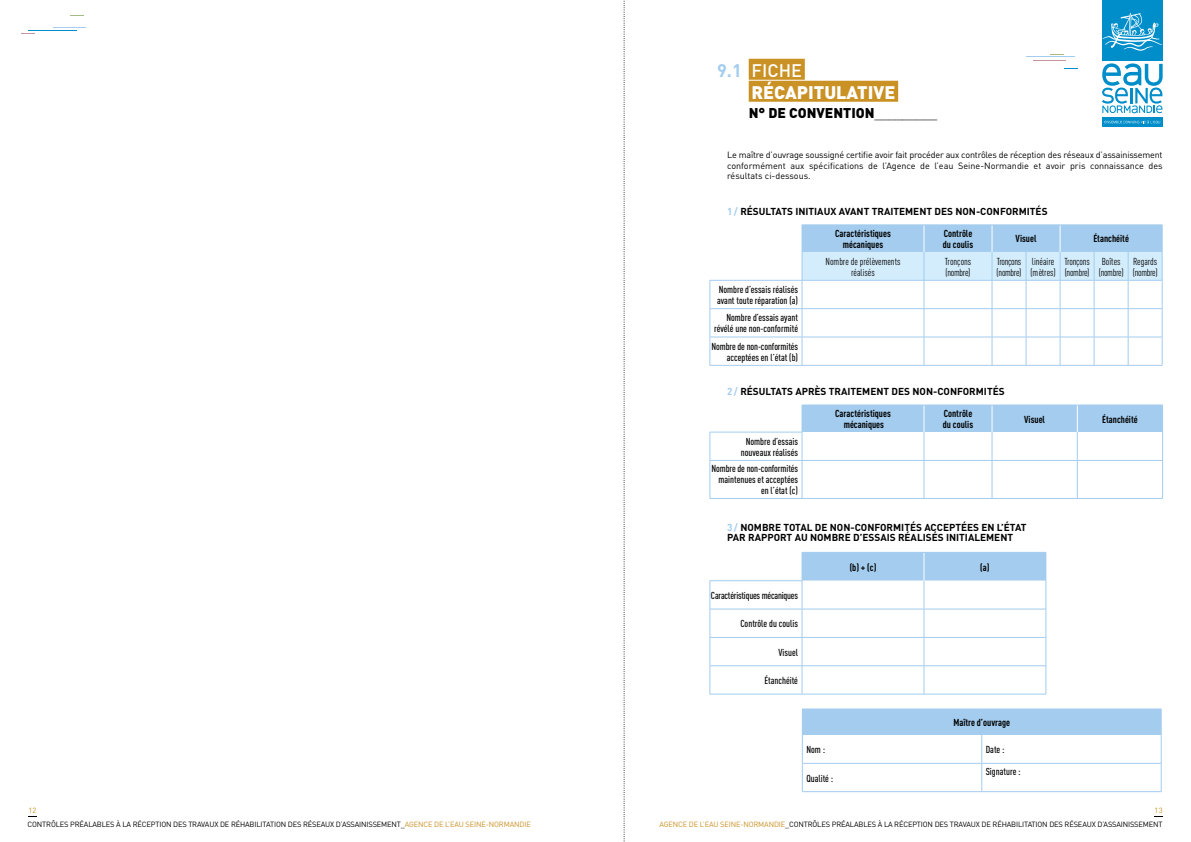
<style>
.page{position:relative;width:1191px;height:842px;background:#fff}
.page>*{position:absolute;margin:0;border:0;box-sizing:border-box;transform-origin:0 0}
.t1{font:900 18px "DIN";color:#fff}
.t2{font:500 18px "DIN";color:#fff}
.t3{font:700 18px "DIN";color:#a3ccee}
.t4{font:900 14px "DIN";color:#000}
.t5{font:500 10px/11px "DIN Cond";color:#000;text-align:right}
.t6{font:700 10px/10.5px "DIN";color:#000}
.t7{font:700 10px/11px "DIN Cond";color:#000;text-align:center}
.t8{font:10px/11px "DIN Cond";letter-spacing:-.005em;color:#000}
.t9{font:10px/11px "DIN Cond";letter-spacing:-.03em;color:#000}
.t10{font:500 10px "DIN Cond";letter-spacing:-.02em;color:#000}
.t11{font:9px/10.5px "DIN";color:#000;text-align:justify}
.t12{font:7.5px "DIN";letter-spacing:-.02em;color:#000}
.t13{font:7.5px "DIN";color:#ca9125}
.s1{font-weight:300}
.s2{color:#a3ccee}
.s3{color:#ca9125}
</style>
<div class="page">
<svg style="left:71px;top:15px;width:13px;height:1px"></svg>
<svg style="left:22px;top:33px;width:13px;height:1px"></svg>
<hr style="left:28px;top:30px;width:49px;height:1px;background:#008eca">
<hr style="left:54px;top:28px;width:32px;height:1px;background:#a3ccee">
<svg style="left:1050px;top:54px;width:13px;height:1px"></svg>
<svg style="left:1064px;top:68px;width:13px;height:1px"></svg>
<hr style="left:1033px;top:60px;width:33px;height:1px;background:#c794a1">
<hr style="left:1026px;top:56px;width:49px;height:1px;background:#a3ccee">
<svg style="left:624px;top:0;width:1px;height:842px"></svg>
<div style="left:1102px;top:0;width:60px;height:60px;background:#008eca"></div>
<svg style="left:1102px;top:63px;width:60px;height:50px"></svg>
<svg style="left:1102px;top:13px;width:59px;height:38px"></svg>
<svg style="left:1102px;top:117px;width:60px;height:9px"></svg>
<svg style="left:1104px;top:120px;width:56px;height:3px"></svg>
<div style="left:748px;top:59px;width:57px;height:21px;background:#ca9125"></div>
<div style="left:748px;top:81px;width:150px;height:21px;background:#ca9125"></div>
<hr style="left:709px;top:280px;width:93px;height:1px;background:#a3ccee">
<hr style="left:709px;top:308px;width:93px;height:1px;background:#a3ccee">
<svg style="left:709px;top:281px;width:1px;height:84px"></svg>
<hr style="left:709px;top:337px;width:93px;height:1px;background:#a3ccee">
<hr style="left:709px;top:365px;width:93px;height:1px;background:#a3ccee">
<hr style="left:802px;top:365px;width:122px;height:1px;background:#a3ccee">
<hr style="left:924px;top:365px;width:68px;height:1px;background:#a3ccee">
<hr style="left:992px;top:365px;width:34px;height:1px;background:#a3ccee">
<hr style="left:1026px;top:365px;width:34px;height:1px;background:#a3ccee">
<hr style="left:1060px;top:365px;width:34px;height:1px;background:#a3ccee">
<hr style="left:1094px;top:365px;width:34px;height:1px;background:#a3ccee">
<svg style="left:801px;top:225px;width:361px;height:140px"></svg>
<hr style="left:1128px;top:365px;width:34px;height:1px;background:#a3ccee">
<svg style="left:709px;top:433px;width:1px;height:27px"></svg>
<hr style="left:709px;top:432px;width:93px;height:1px;background:#a3ccee">
<svg style="left:801px;top:405px;width:362px;height:93px"></svg>
<hr style="left:709px;top:461px;width:1px;height:37px;background:#a3ccee">
<hr style="left:709px;top:460px;width:93px;height:1px;background:#a3ccee">
<hr style="left:709px;top:498px;width:93px;height:1px;background:#a3ccee">
<hr style="left:801px;top:461px;width:1px;height:37px;background:#a3ccee">
<hr style="left:802px;top:460px;width:122px;height:1px;background:#a3ccee">
<hr style="left:802px;top:498px;width:122px;height:1px;background:#a3ccee">
<hr style="left:923px;top:461px;width:1px;height:37px;background:#a3ccee">
<hr style="left:924px;top:460px;width:68px;height:1px;background:#a3ccee">
<hr style="left:924px;top:498px;width:68px;height:1px;background:#a3ccee">
<hr style="left:991px;top:461px;width:1px;height:37px;background:#a3ccee">
<hr style="left:992px;top:460px;width:85px;height:1px;background:#a3ccee">
<hr style="left:992px;top:498px;width:85px;height:1px;background:#a3ccee">
<hr style="left:1077px;top:461px;width:1px;height:37px;background:#a3ccee">
<hr style="left:1077px;top:460px;width:85px;height:1px;background:#a3ccee">
<hr style="left:1162px;top:461px;width:1px;height:37px;background:#a3ccee">
<hr style="left:1077px;top:498px;width:85px;height:1px;background:#a3ccee">
<svg style="left:802px;top:709px;width:360px;height:83px"></svg>
<hr style="left:981px;top:791px;width:180px;height:1px;background:#a3ccee">
<hr style="left:709px;top:580px;width:93px;height:1px;background:#a3ccee">
<hr style="left:709px;top:609px;width:93px;height:1px;background:#a3ccee">
<hr style="left:709px;top:637px;width:93px;height:1px;background:#a3ccee">
<svg style="left:709px;top:581px;width:1px;height:113px"></svg>
<hr style="left:709px;top:665px;width:93px;height:1px;background:#a3ccee">
<hr style="left:709px;top:694px;width:93px;height:1px;background:#a3ccee">
<hr style="left:802px;top:694px;width:122px;height:1px;background:#a3ccee">
<svg style="left:801px;top:552px;width:245px;height:142px"></svg>
<hr style="left:924px;top:694px;width:122px;height:1px;background:#a3ccee">
<h1 class="t3" style="left:717px;top:59px;width:26px">9.1</h1>
<h1 class="t2" style="left:751px;top:59px;width:52px">FICHE</h1>
<h1 class="t1" style="left:751px;top:81px;width:145px">RÉCAPITULATIVE</h1>
<h2 class="t4" style="left:748px;top:104px;width:190px">N° DE CONVENTION<span class="s1">_________</span></h2>
<p class="t11" style="left:727px;top:150px;width:437px">Le maître d’ouvrage soussigné certifie avoir fait procéder aux contrôles de réception des réseaux d’assainissement conformément aux spécifications de l’Agence de l’eau Seine-Normandie et avoir pris connaissance des résultats ci-dessous.</p>
<p class="t6" style="left:727px;top:206px;width:322px"><span class="s2">1/</span> RÉSULTATS INITIAUX AVANT TRAITEMENT DES NON-CONFORMITÉS</p>
<p class="t5" style="left:717px;top:284px;width:82px;text-align:left">Nombre d’essais réalisés avant toute réparation (a)</p>
<p class="t5" style="left:714px;top:312px;width:85px">Nombre d’essais ayant révélé une non-conformité</p>
<p class="t5" style="left:711px;top:340px;width:88px">Nombre de non-conformités acceptées en l’état (b)</p>
<p class="t7" style="left:835px;top:228px;width:57px">Caractéristiques mécaniques</p>
<p class="t7" style="left:942px;top:228px;width:32px;text-align:left">Contrôle du coulis</p>
<p class="t7" style="left:1015px;top:233px;width:22px">Visuel</p>
<p class="t7" style="left:1093px;top:233px;width:37px">Étanchéité</p>
<p class="t8" style="left:825px;top:255px;width:76px;text-align:center">Nombre de prélèvements réalisés</p>
<p class="t8" style="left:944px;top:255px;width:28px">Tronçons (nombre)</p>
<p class="t9" style="left:996px;top:255px;width:26px">Tronçons (nombre)</p>
<p class="t8" style="left:1030px;top:255px;width:27px">linéaire (mètres)</p>
<p class="t9" style="left:1064px;top:255px;width:27px">Tronçons (nombre)</p>
<p class="t8" style="left:1098px;top:255px;width:26px;text-align:center">Boîtes (nombre)</p>
<p class="t8" style="left:1132px;top:255px;width:26px">Regards (nombre)</p>
<p class="t6" style="left:727px;top:385px;width:279px"><span class="s2">2/</span> RÉSULTATS APRÈS TRAITEMENT DES NON-CONFORMITÉS</p>
<p class="t5" style="left:741px;top:435px;width:59px;text-align:center">Nombre d’essais nouveaux réalisés</p>
<p class="t5" style="left:711px;top:463px;width:88px">Nombre de non-conformités maintenues et acceptées en l’état (c)</p>
<p class="t7" style="left:835px;top:408px;width:57px">Caractéristiques mécaniques</p>
<p class="t7" style="left:942px;top:408px;width:32px;text-align:left">Contrôle du coulis</p>
<p class="t7" style="left:1024px;top:413px;width:22px">Visuel</p>
<p class="t7" style="left:1102px;top:413px;width:37px">Étanchéité</p>
<p class="t6" style="left:727px;top:522px;width:301px"><span class="s2">3/</span> NOMBRE TOTAL DE NON-CONFORMITÉS ACCEPTÉES EN L’ÉTAT<br>PAR RAPPORT AU NOMBRE D’ESSAIS RÉALISÉS INITIALEMENT</p>
<p class="t10" style="left:711px;top:589px;width:89px">Caractéristiques mécaniques</p>
<p class="t5" style="left:740px;top:618px;width:59px">Contrôle du coulis</p>
<p class="t5" style="left:778px;top:646px;width:21px">Visuel</p>
<p class="t5" style="left:764px;top:675px;width:35px">Étanchéité</p>
<p class="t7" style="left:849px;top:561px;width:28px">(b) + (c)</p>
<p class="t7" style="left:980px;top:561px;width:11px">(a)</p>
<p class="t7" style="left:953px;top:717px;width:58px">Maître d’ouvrage</p>
<p class="t5" style="left:806px;top:744px;width:20px">Nom :</p>
<p class="t5" style="left:985px;top:744px;width:20px">Date :</p>
<p class="t5" style="left:806px;top:772px;width:28px">Qualité :</p>
<p class="t5" style="left:985px;top:766px;width:36px">Signature :</p>
<p class="t13" style="left:28px;top:806px;width:10px">12</p>
<p class="t13" style="left:1154px;top:806px;width:10px">13</p>
<p class="t12" style="left:28px;top:819px;width:505px">CONTRÔLES PRÉALABLES À LA RÉCEPTION DES TRAVAUX DE RÉHABILITATION DES RÉSEAUX D’ASSAINISSEMENT_<span class="s3">AGENCE DE L’EAU SEINE-NORMANDIE</span></p>
<p class="t12" style="left:659px;top:819px;width:505px"><span class="s3">AGENCE DE L’EAU SEINE-NORMANDIE</span>_CONTRÔLES PRÉALABLES À LA RÉCEPTION DES TRAVAUX DE RÉHABILITATION DES RÉSEAUX D’ASSAINISSEMENT</p>
</div>
